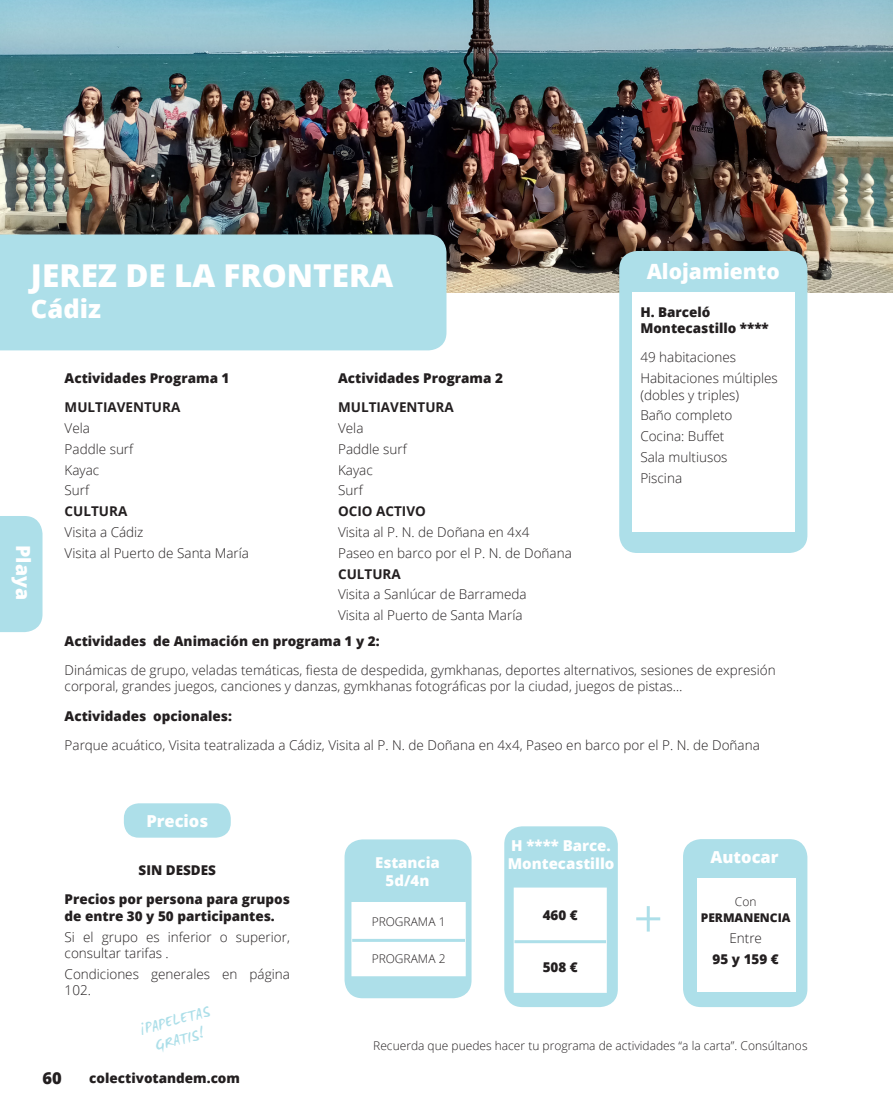
<style>
.page{position:relative;width:893px;height:1106px;background:#fff}
.page>*{position:absolute;margin:0;border:0;box-sizing:border-box;transform-origin:0 0}
.t1{font:800 31.5px "Open Sans";color:#fff}
.t2{font:800 25.5px "Open Sans";color:#fff}
.t3{font:800 21px "Open Sans";color:#fff}
.t4{font:800 19.5px "Open Sans";color:#fff}
.t5{font:16.5px/19.8px "WC Mano Negra Bta";color:#addfe9;text-align:center}
.t6{font:800 16.5px "Open Sans";color:#fff}
.t7{font:800 16.5px "Open Sans";color:#231f20}
.t8{font:800 15px/18px "Open Sans";color:#fff}
.t9{font:300 13.5px/20.7px "Open Sans";color:#231f20}
.t10{font:800 13.5px/29.2px "Open Sans";color:#231f20;text-align:center}
.t11{font:700 13.5px "Open Sans";color:#231f20}
.t12{font:300 12px "Open Sans";color:#231f20}
.t13{font:800 12px "Open Sans";color:#231f20}
</style>
<div class="page">
<img style="left:0;top:0;width:893px;height:292px">
<div style="left:0;top:234px;width:446px;height:116px;background:#addfe9"></div>
<div style="left:0;top:516px;width:43px;height:116px;background:#addfe9"></div>
<div style="left:13px;top:536px;width:18px;height:72px;background:#addfe9"></div>
<div style="left:124px;top:803px;width:107px;height:34px;background:#addfe9;border-radius:15px"></div>
<div style="left:619px;top:251px;width:188px;height:302px;background:#addfe9;border-radius:18px"></div>
<div style="left:632px;top:292px;width:163px;height:239px;background:#fff"></div>
<hr style="left:647px;top:906px;width:3px;height:25px;background:#addfe9">
<hr style="left:636px;top:917px;width:24px;height:3px;background:#addfe9">
<div style="left:504px;top:826px;width:114px;height:181px;background:#addfe9;border-radius:18px"></div>
<div style="left:514px;top:887px;width:93px;height:105px;background:#fff"></div>
<hr style="left:514px;top:940px;width:92px;height:3px;background:#addfe9">
<div style="left:345px;top:839px;width:127px;height:159px;background:#addfe9;border-radius:18px"></div>
<div style="left:351px;top:902px;width:115px;height:74px;background:#fff"></div>
<hr style="left:352px;top:938px;width:113px;height:3px;background:#addfe9">
<div style="left:683px;top:839px;width:124px;height:168px;background:#addfe9;border-radius:18px"></div>
<div style="left:697px;top:878px;width:98px;height:113px;background:#fff"></div>
<h1 class="t1" style="left:31px;top:252px;width:364px">JEREZ DE LA FRONTERA</h1>
<h2 class="t2" style="left:31px;top:289px;width:72px">Cádiz</h2>
<h3 class="t4" style="left:38px;top:545px;width:56px;rotate:90deg">Playa</h3>
<p class="t10" style="left:65px;top:363px;width:166px">Actividades Programa 1</p>
<p class="t11" style="left:65px;top:398px;width:117px">MULTIAVENTURA</p>
<p class="t9" style="left:65px;top:417px;width:70px">Vela<br>Paddle surf<br>Kayac<br>Surf</p>
<p class="t11" style="left:65px;top:502px;width:64px">CULTURA</p>
<p class="t9" style="left:65px;top:521px;width:186px">Visita a Cádiz<br>Visita al Puerto de Santa María</p>
<p class="t10" style="left:338px;top:363px;width:166px">Actividades Programa 2</p>
<p class="t11" style="left:338px;top:398px;width:117px">MULTIAVENTURA</p>
<p class="t9" style="left:338px;top:417px;width:70px">Vela<br>Paddle surf<br>Kayac<br>Surf</p>
<p class="t11" style="left:338px;top:502px;width:89px">OCIO ACTIVO</p>
<p class="t9" style="left:338px;top:521px;width:235px">Visita al P. N. de Doñana en 4x4<br>Paseo en barco por el P. N. de Doñana</p>
<p class="t11" style="left:338px;top:564px;width:64px">CULTURA</p>
<p class="t9" style="left:338px;top:583px;width:190px">Visita a Sanlúcar de Barrameda<br>Visita al Puerto de Santa María</p>
<h3 class="t3" style="left:647px;top:256px;width:135px">Alojamiento</h3>
<p class="t10" style="left:640px;top:303px;width:130px;line-height:16.5px;text-align:left">H. Barceló<br>Montecastillo ****</p>
<p class="t9" style="left:640px;top:347px;width:139px">49 habitaciones<br>Habitaciones múltiples</p>
<p class="t9" style="left:640px;top:384px;width:100px">(dobles y triples)<br>Baño completo<br>Cocina: Buffet<br>Sala multiusos<br>Piscina</p>
<p class="t10" style="left:65px;top:625px;width:316px">Actividades de Animación en programa 1 y 2:</p>
<p class="t9" style="left:65px;top:661px;width:713px;line-height:16.5px">Dinámicas de grupo, veladas temáticas, fiesta de despedida, gymkhanas, deportes alternativos, sesiones de expresión corporal, grandes juegos, canciones y danzas, gymkhanas fotográficas por la ciudad, juegos de pistas…</p>
<p class="t10" style="left:65px;top:700px;width:169px">Actividades opcionales:</p>
<p class="t9" style="left:65px;top:734px;width:697px">Parque acuático, Visita teatralizada a Cádiz, Visita al P. N. de Doñana en 4x4, Paseo en barco por el P. N. de Doñana</p>
<p class="t6" style="left:146px;top:808px;width:63px">Precios</p>
<p class="t10" style="left:65px;top:854px;width:227px">SIN DESDES<br>Precios por persona para grupos</p>
<p class="t10" style="left:65px;top:900px;width:212px">de entre 30 y 50 participantes.</p>
<p class="t9" style="left:65px;top:928px;width:227px;line-height:16.5px">Si el grupo es inferior o superior, consultar tarifas .</p>
<p class="t9" style="left:65px;top:965px;width:227px;line-height:16.5px">Condiciones generales en página<br>102.</p>
<p class="t5" style="left:138px;top:1021px;width:74px;rotate:-15deg">¡PAPELETAS<br>GRATIS!</p>
<p class="t7" style="left:43px;top:1065px;width:21px">60</p>
<p class="t10" style="left:89px;top:1062px;width:152px">colectivotandem.com</p>
<p class="t8" style="left:375px;top:853px;width:66px;text-align:center">Estancia<br>5d/4n</p>
<p class="t12" style="left:372px;top:913px;width:75px">PROGRAMA 1</p>
<p class="t12" style="left:372px;top:950px;width:75px">PROGRAMA 2</p>
<p class="t8" style="left:508px;top:836px;width:108px">H **** Barce.<br>Montecastillo</p>
<p class="t10" style="left:543px;top:899px;width:37px">460 €</p>
<p class="t10" style="left:543px;top:952px;width:37px">508 €</p>
<p class="t6" style="left:711px;top:844px;width:70px">Autocar</p>
<p class="t12" style="left:735px;top:893px;width:23px">Con</p>
<p class="t13" style="left:701px;top:909px;width:91px">PERMANENCIA</p>
<p class="t9" style="left:729px;top:927px;width:34px">Entre</p>
<p class="t10" style="left:713px;top:943px;width:68px">95 y 159 €</p>
<p class="t12" style="left:373px;top:1037px;width:436px">Recuerda que puedes hacer tu programa de actividades “a la carta”. Consúltanos</p>
</div>
